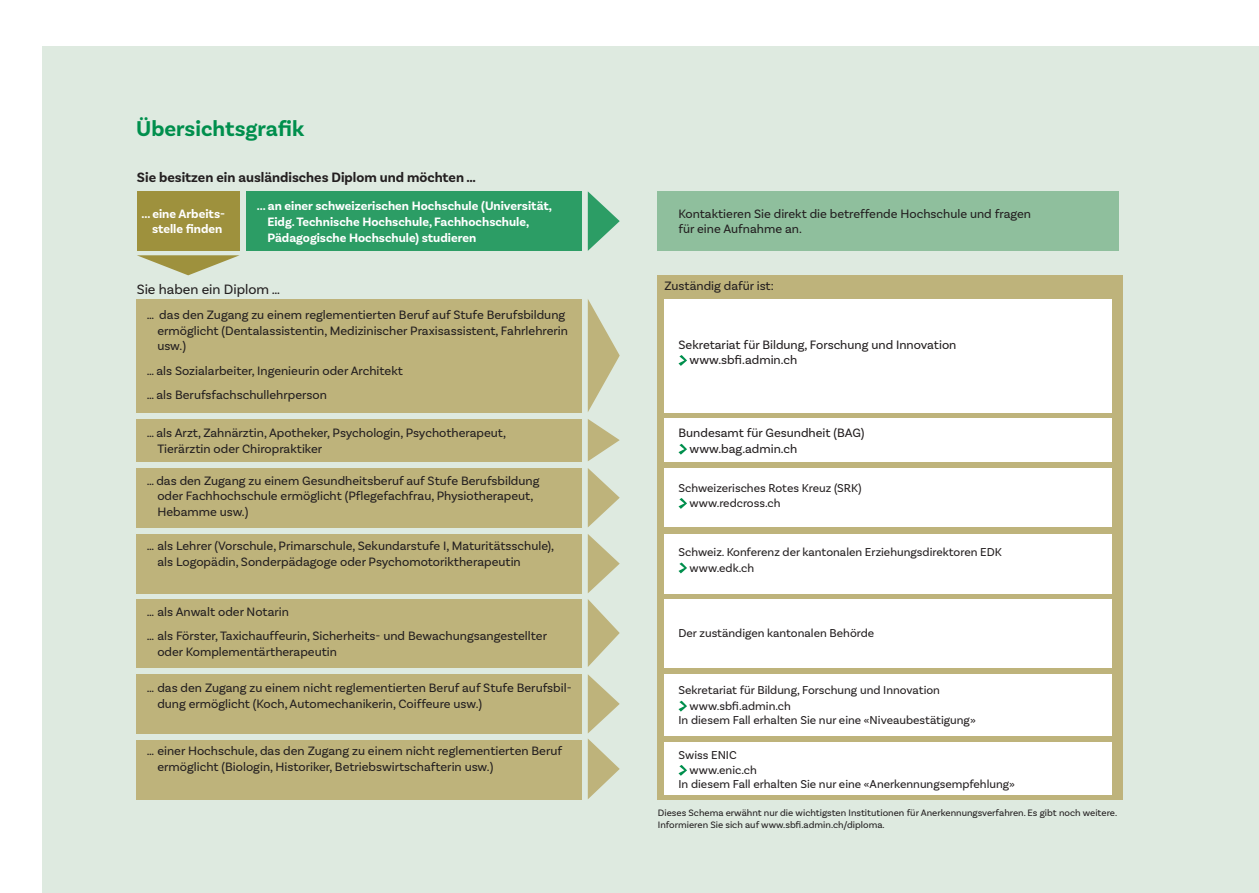
<style>
.page{position:relative;width:1259px;height:893px;background:#fff}
.page>*{position:absolute;margin:0;border:0;box-sizing:border-box;transform-origin:0 0}
.t1{font:700 22.5px "Basic Sans";color:#008f4d}
.t2{font:700 14.25px "Basic Sans";color:#231f20}
.t3{font:14.25px "Basic Sans";color:#231f20}
.t4{font:12.75px/15.8px "Basic Sans";color:#231f20}
.t5{font:700 12.75px/15.8px "Basic Sans";color:#fff;text-align:right}
.t6{font:12px/15.8px "Basic Sans";color:#231f20}
.t7{font:9.75px/11.2px "Basic Sans";color:#231f20}
</style>
<div class="page">
<div style="left:43px;top:47px;width:1216px;height:846px;background:#deeae0"></div>
<div style="left:657px;top:275px;width:466px;height:525px;background:#beb37b"></div>
<div style="left:137px;top:191px;width:102px;height:60px;background:#9e913d"></div>
<div style="left:657px;top:191px;width:461px;height:60px;background:#8fbf9d"></div>
<div style="left:664px;top:742px;width:447px;height:52px;background:#fff"></div>
<div style="left:664px;top:674px;width:447px;height:62px;background:#fff"></div>
<div style="left:664px;top:600px;width:447px;height:68px;background:#fff"></div>
<div style="left:664px;top:534px;width:447px;height:59px;background:#fff"></div>
<div style="left:664px;top:468px;width:447px;height:59px;background:#fff"></div>
<div style="left:664px;top:418px;width:447px;height:43px;background:#fff"></div>
<div style="left:664px;top:299px;width:447px;height:113px;background:#fff"></div>
<div style="left:246px;top:191px;width:336px;height:60px;background:#2c9d65"></div>
<svg style="left:678px;top:355px;width:9px;height:11px"></svg>
<svg style="left:678px;top:444px;width:9px;height:11px"></svg>
<svg style="left:678px;top:498px;width:9px;height:11px"></svg>
<svg style="left:678px;top:562px;width:9px;height:11px"></svg>
<svg style="left:678px;top:701px;width:9px;height:11px"></svg>
<svg style="left:678px;top:765px;width:9px;height:11px"></svg>
<svg style="left:588px;top:191px;width:32px;height:60px"></svg>
<div style="left:137px;top:299px;width:445px;height:113px;background:#beb37b"></div>
<svg style="left:588px;top:299px;width:32px;height:113px"></svg>
<div style="left:137px;top:419px;width:445px;height:42px;background:#beb37b"></div>
<svg style="left:588px;top:419px;width:32px;height:42px"></svg>
<svg style="left:588px;top:468px;width:32px;height:59px"></svg>
<svg style="left:588px;top:534px;width:32px;height:59px"></svg>
<svg style="left:588px;top:599px;width:32px;height:68px"></svg>
<svg style="left:588px;top:674px;width:32px;height:125px"></svg>
<div style="left:137px;top:468px;width:445px;height:59px;background:#beb37b"></div>
<div style="left:137px;top:534px;width:445px;height:59px;background:#beb37b"></div>
<div style="left:137px;top:600px;width:445px;height:68px;background:#beb37b"></div>
<div style="left:137px;top:674px;width:445px;height:59px;background:#beb37b"></div>
<div style="left:137px;top:740px;width:445px;height:59px;background:#beb37b"></div>
<svg style="left:137px;top:255px;width:103px;height:20px"></svg>
<h1 class="t1" style="left:136px;top:115px;width:170px">Übersichtsgrafik</h1>
<p class="t2" style="left:137px;top:169px;width:340px">Sie besitzen ein ausländisches Diplom und möchten …</p>
<p class="t5" style="left:141px;top:206px;width:85px">... eine Arbeits&shy;stelle finden</p>
<p class="t5" style="left:267px;top:198px;width:286px;text-align:left;text-indent:-11px">... an einer schweizerischen Hochschule (Universität,<br>Eidg. Technische Hochschule, Fachhochschule,<br>Pädagogische Hochschule) studieren</p>
<p class="t4" style="left:678px;top:206px;width:354px">Kontaktieren Sie direkt die betreffende Hochschule und fragen für eine Aufnahme an.</p>
<p class="t3" style="left:137px;top:280px;width:145px">Sie haben ein Diplom …</p>
<p class="t4" style="left:664px;top:278px;width:111px">Zuständig dafür ist:</p>
<p class="t4" style="left:157px;top:307px;width:412px;text-indent:-11px">… das den Zugang zu einem reglementierten Beruf auf Stufe Berufsbildung ermöglicht (Dentalassistentin, Medizinischer Praxisassistent, Fahrlehrerin usw.)</p>
<p class="t4" style="left:147px;top:358px;width:258px;line-height:24.3px">… als Sozialarbeiter, Ingenieurin oder Architekt … als Berufsfachschullehrperson</p>
<p class="t4" style="left:157px;top:425px;width:350px;text-indent:-11px">… als Arzt, Zahnärztin, Apotheker, Psychologin, Psychotherapeut,<br>Tierärztin oder Chiropraktiker</p>
<p class="t4" style="left:157px;top:472px;width:384px;text-indent:-11px">… das den Zugang zu einem Gesundheitsberuf auf Stufe Berufsbildung oder Fachhochschule ermöglicht (Pflegefachfrau, Physiotherapeut,<br>Hebamme usw.)</p>
<p class="t4" style="left:157px;top:538px;width:398px;text-indent:-11px">… als Lehrer (Vorschule, Primarschule, Sekundarstufe I, Maturitätsschule), als Logopädin, Sonderpädagoge oder Psychomotoriktherapeutin</p>
<p class="t4" style="left:147px;top:599px;width:402px;line-height:24.3px">… als Anwalt oder Notarin<br>… als Förster, Taxichauffeurin, Sicherheits- und Bewachungsangestellter</p>
<p class="t4" style="left:157px;top:644px;width:181px">oder Komplementärtherapeutin</p>
<p class="t4" style="left:157px;top:680px;width:416px;text-indent:-11px">… das den Zugang zu einem nicht reglementierten Beruf auf Stufe Berufsbil&shy;dung ermöglicht (Koch, Automechanikerin, Coiffeure usw.)</p>
<p class="t4" style="left:157px;top:743px;width:406px;text-indent:-11px">… einer Hochschule, das den Zugang zu einem nicht reglementierten Beruf ermöglicht (Biologin, Historiker, Betriebswirtschafterin usw.)</p>
<p class="t4" style="left:689px;top:336px;width:268px;text-indent:-11px">Sekretariat für Bildung, Forschung und Innovation www.sbfi.admin.ch</p>
<p class="t4" style="left:689px;top:425px;width:176px;text-indent:-11px">Bundesamt für Gesundheit (BAG) www.bag.admin.ch</p>
<p class="t6" style="left:689px;top:480px;width:173px;text-indent:-11px">Schweizerisches Rotes Kreuz (SRK) www.redcross.ch</p>
<p class="t6" style="left:689px;top:544px;width:314px;text-indent:-11px">Schweiz. Konferenz der kantonalen Erziehungsdirektoren EDK www.edk.ch</p>
<p class="t6" style="left:678px;top:625px;width:197px">Der zuständigen kantonalen Behörde</p>
<p class="t6" style="left:689px;top:682px;width:252px;text-indent:-11px">Sekretariat für Bildung, Forschung und Innovation www.sbfi.admin.ch</p>
<p class="t6" style="left:678px;top:712px;width:299px">In diesem Fall erhalten Sie nur eine «Niveaubestätigung»</p>
<p class="t6" style="left:689px;top:746px;width:69px;text-indent:-11px">Swiss ENIC www.enic.ch</p>
<p class="t6" style="left:678px;top:776px;width:338px">In diesem Fall erhalten Sie nur eine «Anerkennungsempfehlung»</p>
<p class="t7" style="left:658px;top:807px;width:461px">Dieses Schema erwähnt nur die wichtigsten Institutionen für Anerkennungsverfahren. Es gibt noch weitere.<br>Informieren Sie sich auf www.sbfi.admin.ch/diploma.</p>
</div>
